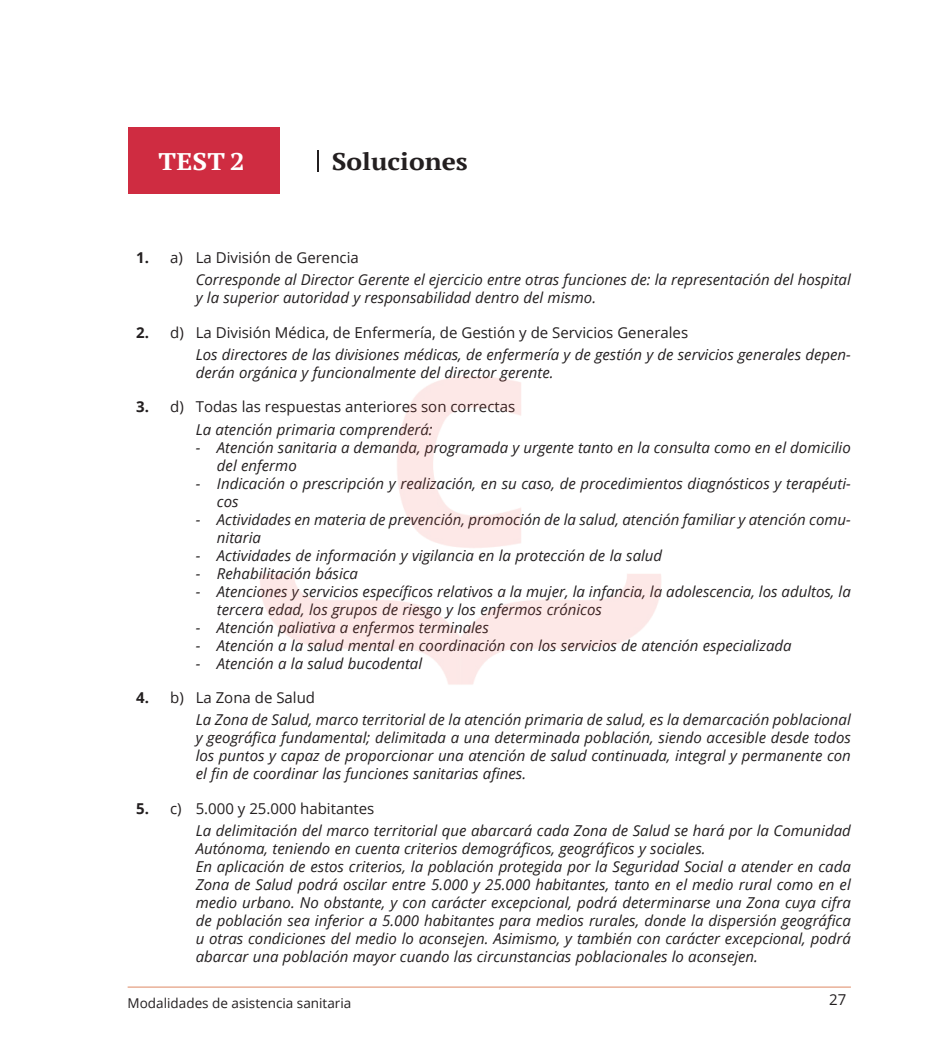
<style>
.page{position:relative;width:936px;height:1063px;background:#fff}
.page>*{position:absolute;margin:0;border:0;box-sizing:border-box;transform-origin:0 0}
.TITULO_TEMA{font:700 24px "PT Serif";color:#231f20;scale:1.1 1}
.tema_soluciones{font:700 24px "PT Serif";color:#fff;scale:1.1 1}
.z_Motiv{font:italic 15px/18px "Open Sans";color:#231f20}
.z_Motiv_guion{font:italic 15px/18px "Open Sans";color:#231f20}
.z_solución{font:15px "Open Sans";color:#231f20}
.z1{font:700 15px "Open Sans";color:#231f20}
.t1{font:13.5px "Open Sans";color:#231f20}
</style>
<div class="page">
<hr style="left:128px;top:987px;width:722px;height:1px;background:#df8863">
<div style="left:128px;top:128px;width:151px;height:66px;background:#cf2c41"></div>
<svg style="left:318px;top:150px;width:1px;height:22px"></svg>
<p class="tema_soluciones" style="left:158px;top:146px;width:80px">TEST 2</p>
<p class="TITULO_TEMA" style="left:332px;top:145px;width:125px">Soluciones</p>
<p class="z1" style="left:136px;top:247px;width:14px">1.</p>
<p class="z_solución" style="left:170px;top:247px;width:190px">a) La División de Gerencia</p>
<p class="z_Motiv" style="left:196px;top:270px;width:656px">Corresponde al Director Gerente el ejercicio entre otras funciones de: la representación del hospital y la superior autoridad y responsabilidad dentro del mismo.</p>
<p class="z1" style="left:136px;top:321px;width:14px">2.</p>
<p class="z_solución" style="left:170px;top:322px;width:519px">d) La División Médica, de Enfermería, de Gestión y de Servicios Generales</p>
<p class="z_Motiv" style="left:196px;top:345px;width:656px">Los directores de las divisiones médicas, de enfermería y de gestión y de servicios generales depen&shy;derán orgánica y funcionalmente del director gerente.</p>
<p class="z1" style="left:136px;top:396px;width:14px">3.</p>
<p class="z_solución" style="left:170px;top:397px;width:346px">d) Todas las respuestas anteriores son correctas</p>
<p class="z_Motiv" style="left:196px;top:420px;width:238px">La atención primaria comprenderá:</p>
<p class="z_Motiv_guion" style="left:217px;top:438px;width:635px;text-indent:-21px">- Atención sanitaria a demanda, programada y urgente tanto en la consulta como en el domicilio del enfermo</p>
<p class="z_Motiv_guion" style="left:217px;top:474px;width:635px;text-indent:-21px">- Indicación o prescripción y realización, en su caso, de procedimientos diagnósticos y terapéuti&shy;cos</p>
<p class="z_Motiv_guion" style="left:217px;top:510px;width:635px;text-indent:-21px">- Actividades en materia de prevención, promoción de la salud, atención familiar y atención comu&shy;nitaria</p>
<p class="z_Motiv_guion" style="left:196px;top:546px;width:468px">- Actividades de información y vigilancia en la protección de la salud</p>
<p class="z_Motiv_guion" style="left:196px;top:564px;width:164px">- Rehabilitación básica</p>
<p class="z_Motiv_guion" style="left:217px;top:582px;width:635px;text-indent:-21px">- Atenciones y servicios específicos relativos a la mujer, la infancia, la adolescencia, los adultos, la tercera edad, los grupos de riesgo y los enfermos crónicos</p>
<p class="z_Motiv_guion" style="left:196px;top:618px;width:294px">- Atención paliativa a enfermos terminales</p>
<p class="z_Motiv_guion" style="left:196px;top:636px;width:597px">- Atención a la salud mental en coordinación con los servicios de atención especializada</p>
<p class="z_Motiv_guion" style="left:196px;top:654px;width:228px">- Atención a la salud bucodental</p>
<p class="z1" style="left:136px;top:687px;width:14px">4.</p>
<p class="z_solución" style="left:170px;top:687px;width:146px">b) La Zona de Salud</p>
<p class="z_Motiv" style="left:196px;top:710px;width:656px;text-align:justify">La Zona de Salud, marco territorial de la atención primaria de salud, es la demarcación poblacional y geográfica fundamental; delimitada a una determinada población, siendo accesible desde todos los puntos y capaz de proporcionar una atención de salud continuada, integral y permanente con el fin de coordinar las funciones sanitarias afines.</p>
<p class="z1" style="left:136px;top:798px;width:14px">5.</p>
<p class="z_solución" style="left:170px;top:798px;width:206px">c) 5.000 y 25.000 habitantes</p>
<p class="z_Motiv" style="left:196px;top:821px;width:656px">La delimitación del marco territorial que abarcará cada Zona de Salud se hará por la Comunidad<br>Autónoma, teniendo en cuenta criterios demográficos, geográficos y sociales.</p>
<p class="z_Motiv" style="left:196px;top:857px;width:656px;text-align:justify">En aplicación de estos criterios, la población protegida por la Seguridad Social a atender en cada Zona de Salud podrá oscilar entre 5.000 y 25.000 habitantes, tanto en el medio rural como en el medio urbano. No obstante, y con carácter excepcional, podrá determinarse una Zona cuya cifra de población sea inferior a 5.000 habitantes para medios rurales, donde la dispersión geográfica u otras condiciones del medio lo aconsejen. Asimismo, y también con carácter excepcional, podrá abarcar una población mayor cuando las circunstancias poblacionales lo aconsejen.</p>
<p class="t1" style="left:128px;top:994px;width:225px">Modalidades de asistencia sanitaria</p>
<p class="z_solución" style="left:829px;top:990px;width:19px">27</p>
</div>
